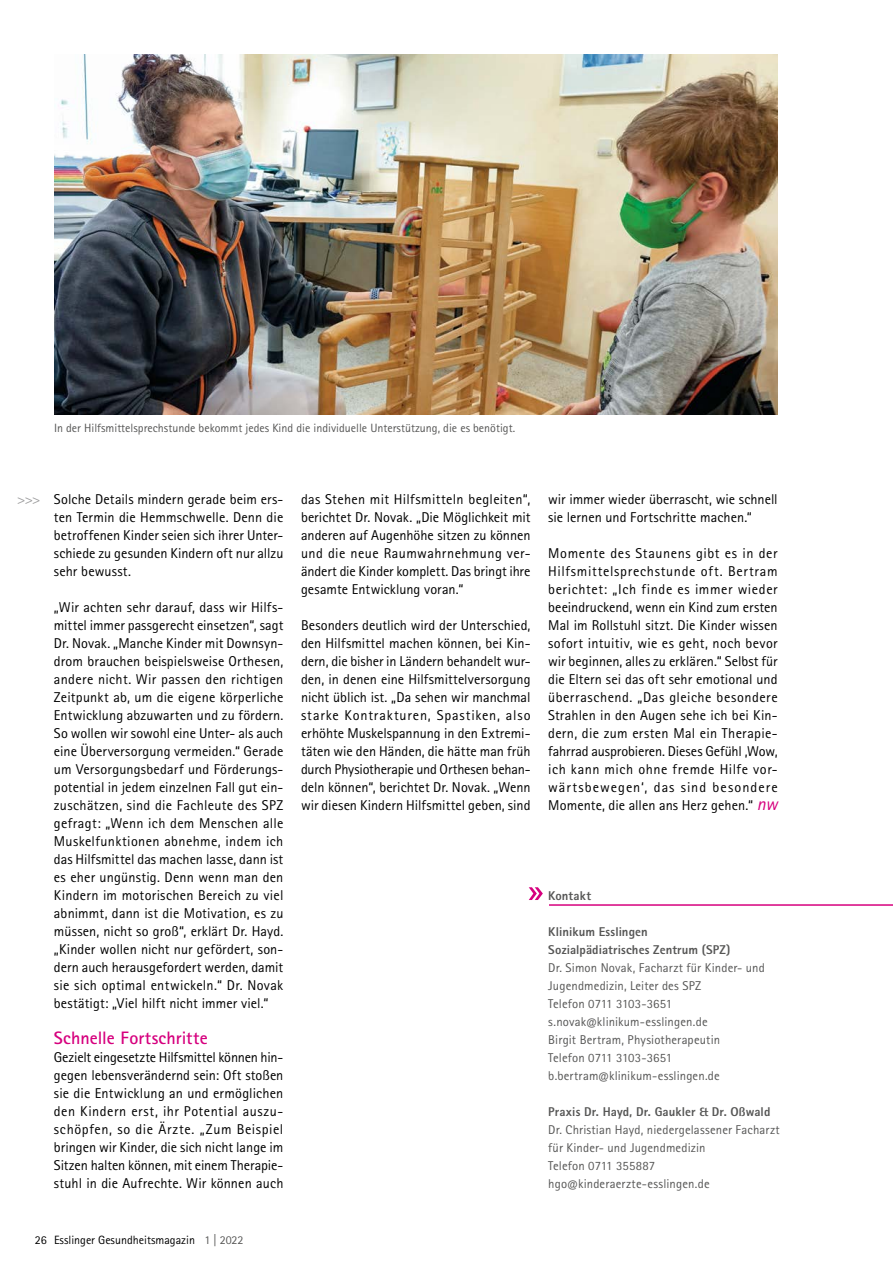
<style>
.page{position:relative;width:893px;height:1263px;background:#fff}
.page>*{position:absolute;margin:0;border:0;box-sizing:border-box;transform-origin:0 0}
.t1{font:700 18px "Rotis Sans Serif Pro";letter-spacing:.005em;color:#d6007e}
.t2{font:14.25px/18px "Rotis Sans Serif Pro";letter-spacing:.005em;color:#000;text-align:justify}
.t3{font:14.25px "Rotis Sans Serif Pro";color:#9c9c9d}
.t4{font:12.75px/18px "Rotis Sans Serif Pro";letter-spacing:.01em;color:#565655}
.t5{font:800 12.75px/18px "Rotis Sans Serif Pro";letter-spacing:.01em;color:#565655}
.t6{font:12px "Rotis Sans Serif Pro";color:#565655}
.t7{font:12px "Rotis Sans Serif Pro";color:#000}
.s1{color:#565655}
.s2{font-style:italic;font-size:18px;color:#d6007e}
</style>
<div class="page">
<svg style="left:529px;top:887px;width:14px;height:13px"></svg>
<hr style="left:549px;top:904px;width:344px;height:2px;background:#d6007e">
<img style="left:54px;top:54px;width:723px;height:360px">
<p class="t6" style="left:54px;top:421px;width:463px">In der Hilfsmittelsprechstunde bekommt jedes Kind die individuelle Unterstützung, die es benötigt.</p>
<p class="t3" style="left:17px;top:491px;width:25px">&gt;&gt;&gt;</p>
<p class="t2" style="left:54px;top:490px;width:231px">Solche Details mindern gerade beim ers&shy;ten Termin die Hemmschwelle. Denn die betroffenen Kinder seien sich ihrer Unter&shy;schiede zu gesunden Kindern oft nur allzu sehr bewusst.</p>
<p class="t2" style="left:54px;top:598px;width:231px">„Wir achten sehr darauf, dass wir Hilfs&shy;mittel immer passgerecht einsetzen“, sagt Dr. Novak. „Manche Kinder mit Downsyn&shy;drom brauchen beispielsweise Orthesen, andere nicht. Wir passen den richtigen Zeitpunkt ab, um die eigene körperliche Entwicklung abzuwarten und zu fördern.<br>So wollen wir sowohl eine Unter- als auch eine Überversorgung vermeiden.“ Gerade um Versorgungsbedarf und Förderungs&shy;potential in jedem einzelnen Fall gut ein&shy;zuschätzen, sind die Fachleute des SPZ gefragt: „Wenn ich dem Menschen alle Muskelfunktionen abnehme, indem ich das Hilfsmittel das machen lasse, dann ist es eher ungünstig. Denn wenn man den Kindern im motorischen Bereich zu viel abnimmt, dann ist die Motivation, es zu müssen, nicht so groß“, erklärt Dr. Hayd. „Kinder wollen nicht nur gefördert, son&shy;dern auch herausgefordert werden, damit sie sich optimal entwickeln.“ Dr. Novak bestätigt: „Viel hilft nicht immer viel.“</p>
<p class="t1" style="left:54px;top:1026px;width:155px">Schnelle Fortschritte</p>
<p class="t2" style="left:54px;top:1048px;width:231px">Gezielt eingesetzte Hilfsmittel können hin&shy;gegen lebensverändernd sein: Oft stoßen sie die Entwicklung an und ermöglichen den Kindern erst, ihr Potential auszu&shy;schöpfen, so die Ärzte. „Zum Beispiel bringen wir Kinder, die sich nicht lange im Sitzen halten können, mit einem Therapie&shy;stuhl in die Aufrechte. Wir können auch</p>
<p class="t7" style="left:35px;top:1232px;width:210px">26 Esslinger Gesundheitsmagazin <span class="s1">1 | 2022</span></p>
<p class="t2" style="left:301px;top:490px;width:231px">das Stehen mit Hilfsmitteln begleiten“, berichtet Dr. Novak. „Die Möglichkeit mit anderen auf Augenhöhe sitzen zu können und die neue Raumwahrnehmung ver&shy;ändert die Kinder komplett. Das bringt ihre gesamte Entwicklung voran.“</p>
<p class="t2" style="left:301px;top:616px;width:231px">Besonders deutlich wird der Unterschied, den Hilfsmittel machen können, bei Kin&shy;dern, die bisher in Ländern behandelt wur&shy;den, in denen eine Hilfsmittelversorgung nicht üblich ist. „Da sehen wir manchmal starke Kontrakturen, Spastiken, also erhöhte Muskelspannung in den Extremi&shy;täten wie den Händen, die hätte man früh durch Physiotherapie und Orthesen behan&shy;deln können“, berichtet Dr. Novak. „Wenn wir diesen Kindern Hilfsmittel geben, sind</p>
<p class="t2" style="left:548px;top:490px;width:231px">wir immer wieder überrascht, wie schnell sie lernen und Fortschritte machen.“</p>
<p class="t2" style="left:548px;top:544px;width:231px">Momente des Staunens gibt es in der Hilfsmittelsprechstunde oft. Bertram berichtet: „Ich finde es immer wieder beeindruckend, wenn ein Kind zum ersten Mal im Rollstuhl sitzt. Die Kinder wissen sofort intuitiv, wie es geht, noch bevor wir beginnen, alles zu erklären.“ Selbst für die Eltern sei das oft sehr emotional und überraschend. „Das gleiche besondere Strahlen in den Augen sehe ich bei Kin&shy;dern, die zum ersten Mal ein Therapie&shy;fahrrad ausprobieren. Dieses Gefühl ‚Wow, ich kann mich ohne fremde Hilfe vor&shy;wärtsbewegen‘, das sind besondere Momente, die allen ans Herz gehen.“ <span class="s2">nw</span></p>
<p class="t5" style="left:548px;top:886px;width:44px">Kontakt</p>
<p class="t5" style="left:548px;top:922px;width:184px">Klinikum Esslingen<br>Sozialpädiatrisches Zentrum (SPZ)</p>
<p class="t4" style="left:548px;top:959px;width:218px">Dr. Simon Novak, Facharzt für Kinder- und<br>Jugendmedizin, Leiter des SPZ<br>Telefon 0711 3103-3651 s.novak@klinikum-esslingen.de<br>Birgit Bertram, Physiotherapeutin<br>Telefon 0711 3103-3651 b.bertram@klinikum-esslingen.de</p>
<p class="t5" style="left:548px;top:1102px;width:224px">Praxis Dr. Hayd, Dr. Gaukler &amp; Dr. Oßwald</p>
<p class="t4" style="left:548px;top:1121px;width:233px">Dr. Christian Hayd, niedergelassener Facharzt für Kinder- und Jugendmedizin<br>Telefon 0711 355887 hgo@kinderaerzte-esslingen.de</p>
</div>
